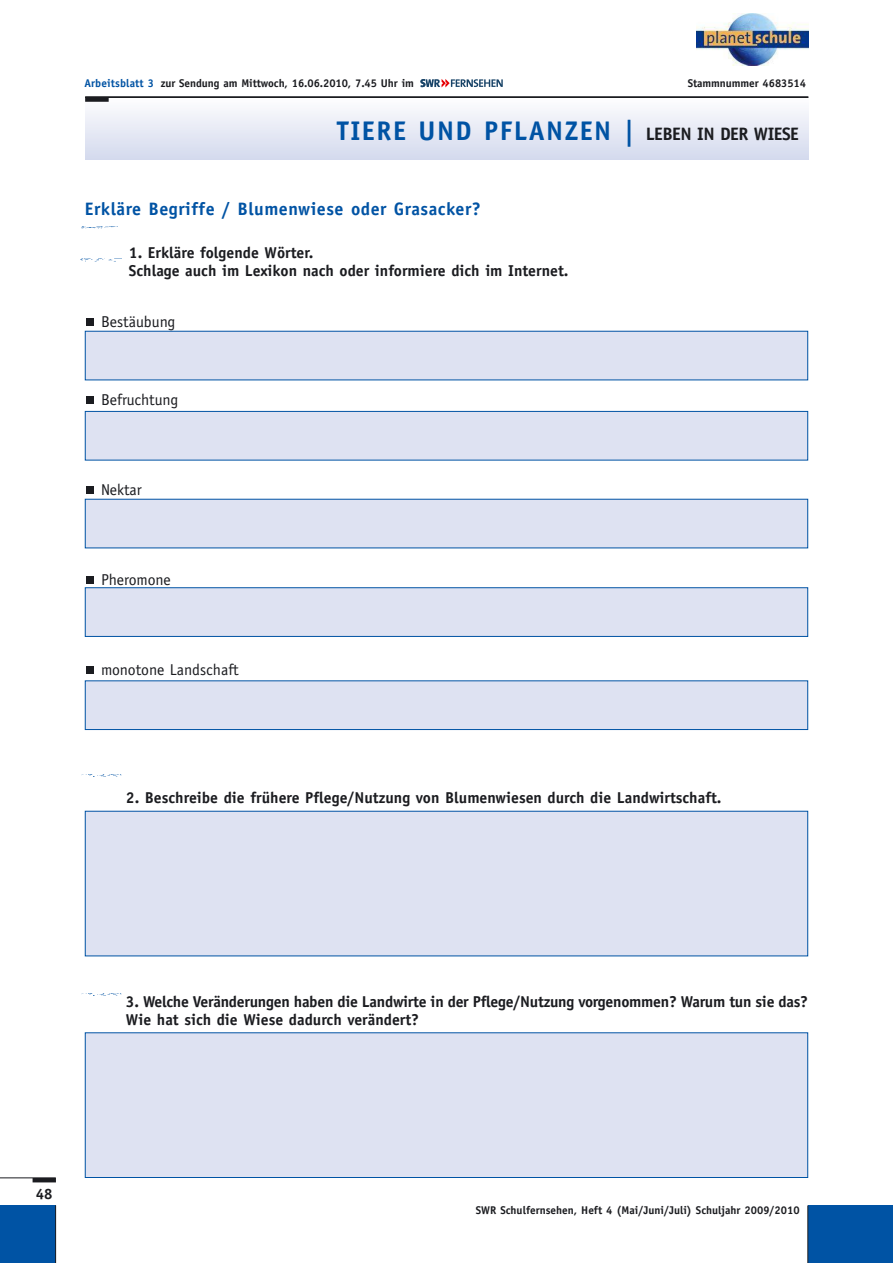
<style>
.page{position:relative;width:893px;height:1263px;background:#fff}
.page>*{position:absolute;margin:0;border:0;box-sizing:border-box;transform-origin:0 0}
.t1{font:700 27px "Officina Sans";letter-spacing:.055em;color:#0053a4}
.t2{font:700 18px "Officina Sans";letter-spacing:.03em;color:#0053a4}
.t3{font:700 15.75px/18.3px "Officina Sans";color:#1b1c20}
.t4{font:15.75px "Officina Sans";color:#1b1c20}
.t5{font:700 15px "Officina Sans";color:#1b1c20}
.t6{font:700 11.25px "Officina Sans";color:#1b1c20}
.s1{color:#0053a4}
.s2{font-size:18px;color:#1b1c20}
</style>
<div class="page">
<div style="left:85px;top:1033px;width:722px;height:145px;background:#dee2f2"></div>
<div style="left:85px;top:1032px;width:723px;height:146px;border:1px solid #0053a4"></div>
<div style="left:85px;top:681px;width:722px;height:49px;background:#dee2f2"></div>
<div style="left:85px;top:680px;width:723px;height:50px;border:1px solid #0053a4"></div>
<div style="left:85px;top:499px;width:722px;height:49px;background:#dee2f2"></div>
<div style="left:85px;top:588px;width:722px;height:48px;background:#dee2f2"></div>
<div style="left:85px;top:587px;width:723px;height:50px;border:1px solid #0053a4"></div>
<div style="left:85px;top:331px;width:722px;height:49px;background:#dee2f2"></div>
<div style="left:85px;top:411px;width:722px;height:49px;background:#dee2f2"></div>
<div style="left:85px;top:411px;width:723px;height:49px;border:1px solid #0053a4"></div>
<div style="left:85px;top:811px;width:722px;height:145px;background:#dee2f2"></div>
<div style="left:808px;top:1205px;width:84px;height:58px;background:#0053a4"></div>
<hr style="left:807px;top:1205px;width:1px;height:58px;background:#1b1c20">
<div style="left:0;top:1205px;width:56px;height:58px;background:#0053a4"></div>
<hr style="left:33px;top:1178px;width:23px;height:4px;background:#1b1c20">
<hr style="left:0;top:1178px;width:56px;height:1px;background:#1b1c20">
<hr style="left:55px;top:1205px;width:1px;height:58px;background:#1b1c20">
<hr style="left:85px;top:155px;width:723px;height:4px;background:#d5dbee">
<hr style="left:85px;top:151px;width:723px;height:4px;background:#d8ddef">
<hr style="left:85px;top:147px;width:723px;height:4px;background:#dadff0">
<hr style="left:85px;top:143px;width:723px;height:4px;background:#dde1f1">
<hr style="left:85px;top:139px;width:723px;height:4px;background:#dfe3f2">
<hr style="left:85px;top:138px;width:723px;height:4px;background:#e0e4f2">
<hr style="left:85px;top:134px;width:723px;height:4px;background:#dde1f1">
<hr style="left:85px;top:130px;width:723px;height:4px;background:#e0e4f3">
<hr style="left:85px;top:126px;width:723px;height:4px;background:#e4e7f4">
<hr style="left:85px;top:123px;width:723px;height:3px;background:#e7eaf6">
<hr style="left:85px;top:120px;width:723px;height:3px;background:#eaedf7">
<hr style="left:85px;top:117px;width:723px;height:3px;background:#edeff8">
<hr style="left:85px;top:114px;width:723px;height:3px;background:#eff1f9">
<hr style="left:85px;top:111px;width:723px;height:3px;background:#f2f4fa">
<hr style="left:85px;top:108px;width:723px;height:3px;background:#f5f6fb">
<hr style="left:85px;top:105px;width:723px;height:3px;background:#f7f9fc">
<hr style="left:85px;top:102px;width:723px;height:3px;background:#fafafd">
<div style="left:85px;top:97px;width:24px;height:5px;background:#1b1c20"></div>
<hr style="left:85px;top:97px;width:723px;height:1px;background:#1b1c20">
<svg style="left:420px;top:79px;width:82px;height:8px"></svg>
<div style="left:86px;top:666px;width:8px;height:7px;background:#1b1c20"></div>
<div style="left:86px;top:576px;width:8px;height:7px;background:#1b1c20"></div>
<div style="left:86px;top:486px;width:8px;height:7px;background:#1b1c20"></div>
<div style="left:86px;top:396px;width:8px;height:7px;background:#1b1c20"></div>
<div style="left:86px;top:319px;width:8px;height:7px;background:#1b1c20"></div>
<img style="left:81px;top:226px;width:37px;height:3px">
<img style="left:80px;top:258px;width:41px;height:4px">
<img style="left:81px;top:774px;width:41px;height:3px">
<img style="left:89px;top:994px;width:33px;height:2px">
<img style="left:696px;top:14px;width:112px;height:51px">
<p class="t6" style="left:84px;top:79px;width:331px"><span class="s1">Arbeitsblatt 3</span> zur Sendung am Mittwoch, 16.06.2010, 7.45 Uhr im</p>
<p class="t6" style="left:687px;top:79px;width:120px">Stammnummer 4683514</p>
<h1 class="t1" style="left:337px;top:121px;width:463px">TIERE UND PFLANZEN | <span class="s2">LEBEN IN DER WIESE</span></h1>
<p class="t2" style="left:85px;top:202px;width:397px">Erkläre Begriffe / Blumenwiese oder Grasacker?</p>
<p class="t3" style="left:129px;top:244px;width:441px">1. Erkläre folgende Wörter.<br>Schlage auch im Lexikon nach oder informiere dich im Internet.</p>
<p class="t4" style="left:101px;top:316px;width:76px">Bestäubung</p>
<p class="t4" style="left:101px;top:393px;width:79px">Befruchtung</p>
<p class="t4" style="left:101px;top:483px;width:42px">Nektar</p>
<p class="t4" style="left:101px;top:573px;width:71px">Pheromone</p>
<p class="t4" style="left:101px;top:663px;width:139px">monotone Landschaft</p>
<p class="t3" style="left:126px;top:790px;width:597px">2. Beschreibe die frühere Pflege/Nutzung von Blumenwiesen durch die Landwirtschaft.</p>
<p class="t5" style="left:36px;top:1188px;width:18px">48</p>
<p class="t3" style="left:126px;top:994px;width:683px">3. Welche Veränderungen haben die Landwirte in der Pflege/Nutzung vorgenommen? Warum tun sie das?<br>Wie hat sich die Wiese dadurch verändert?</p>
<p class="t6" style="left:475px;top:1205px;width:325px">SWR Schulfernsehen, Heft 4 (Mai/Juni/Juli) Schuljahr 2009/2010</p>
</div>
